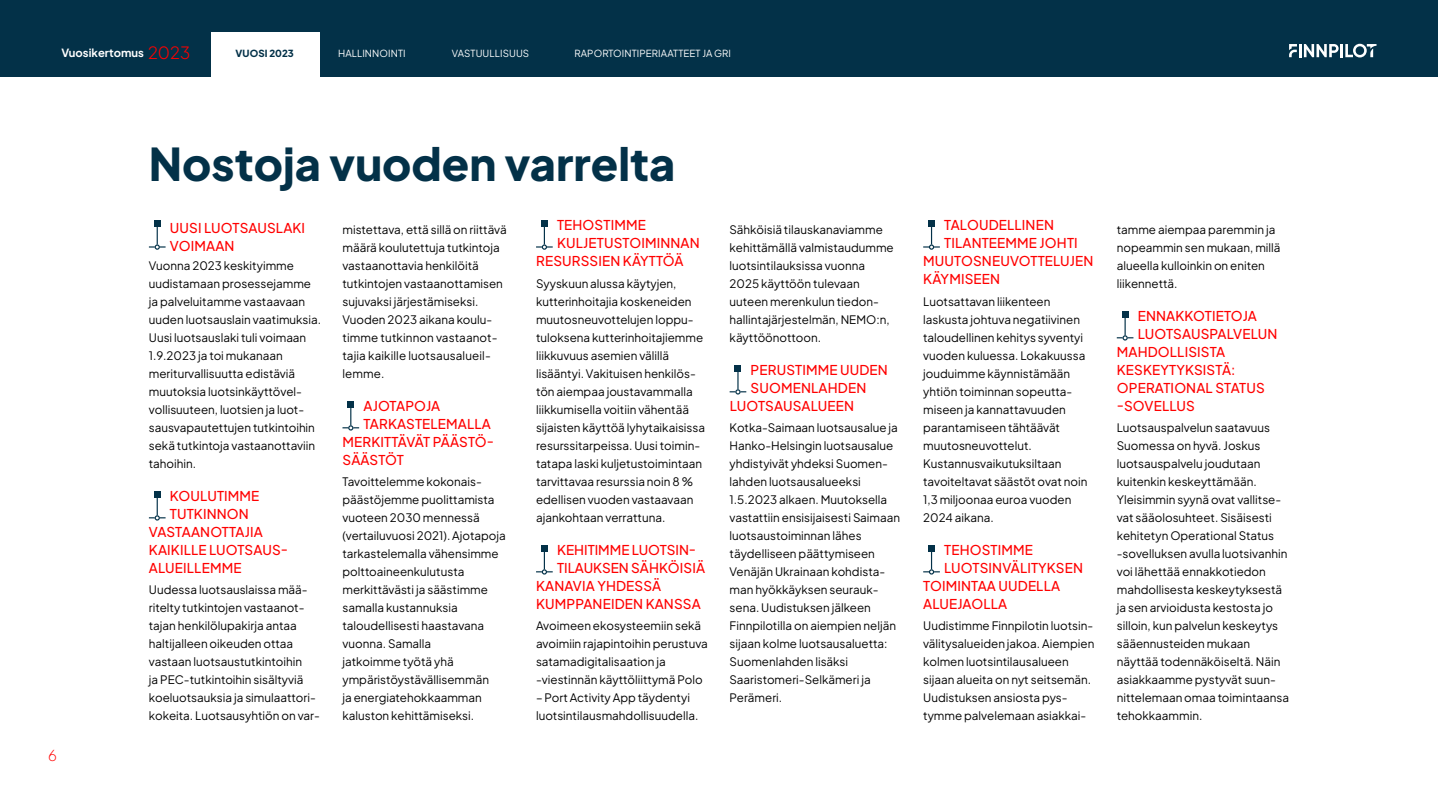
<style>
.page{position:relative;width:1438px;height:808px;background:#fff}
.page>*{position:absolute;margin:0;border:0;box-sizing:border-box;transform-origin:0 0}
.t1{font:800 45px "Plus Jakarta Sans";color:#033148}
.t2{font:15px "Plus Jakarta Sans";color:#f00}
.t3{font:13.5px/18px "Plus Jakarta Sans";letter-spacing:.01em;color:#f00}
.Base{font:11.7px/18px "Plus Jakarta Sans";color:#000}
.t4{font:700 11.25px "Plus Jakarta Sans";color:#fff}
.t5{font:9.75px "Plus Jakarta Sans";letter-spacing:.01em;color:#fff}
.t6{font:800 9.75px "Plus Jakarta Sans";letter-spacing:.01em;color:#033148}
.s1{font-weight:400;font-size:16.8px;color:#f00}
</style>
<div class="page">
<div style="left:0;top:0;width:1437px;height:76px;background:#033148"></div>
<div style="left:212px;top:32px;width:108px;height:49px;background:#fff"></div>
<svg style="left:1289px;top:44px;width:87px;height:13px"></svg>
<svg style="left:536px;top:226px;width:16px;height:24px"></svg>
<div style="left:541px;top:220px;width:6px;height:7px;background:#033148"></div>
<svg style="left:536px;top:550px;width:16px;height:25px"></svg>
<div style="left:541px;top:545px;width:6px;height:7px;background:#033148"></div>
<svg style="left:729px;top:372px;width:17px;height:23px"></svg>
<div style="left:734px;top:365px;width:7px;height:7px;background:#033148"></div>
<svg style="left:149px;top:226px;width:16px;height:24px"></svg>
<div style="left:154px;top:220px;width:6px;height:7px;background:#033148"></div>
<svg style="left:149px;top:496px;width:16px;height:25px"></svg>
<div style="left:154px;top:491px;width:6px;height:7px;background:#033148"></div>
<svg style="left:342px;top:408px;width:17px;height:23px"></svg>
<div style="left:347px;top:401px;width:7px;height:7px;background:#033148"></div>
<svg style="left:923px;top:226px;width:16px;height:24px"></svg>
<div style="left:928px;top:220px;width:6px;height:7px;background:#033148"></div>
<svg style="left:923px;top:550px;width:16px;height:25px"></svg>
<div style="left:928px;top:545px;width:6px;height:7px;background:#033148"></div>
<svg style="left:1116px;top:316px;width:17px;height:25px"></svg>
<div style="left:1121px;top:311px;width:7px;height:7px;background:#033148"></div>
<p class="t4" style="left:61px;top:44px;width:130px">Vuosikertomus <span class="s1">2023</span></p>
<p class="t6" style="left:235px;top:45px;width:60px">VUOSI 2023</p>
<p class="t5" style="left:338px;top:45px;width:69px">HALLINNOINTI</p>
<p class="t5" style="left:452px;top:45px;width:79px">VASTUULLISUUS</p>
<p class="t5" style="left:574px;top:45px;width:158px">RAPORTOINTIPERIAATTEET JA GRI</p>
<p class="t2" style="left:48px;top:744px;width:10px">6</p>
<h1 class="t1" style="left:149px;top:128px;width:528px">Nostoja vuoden varrelta</h1>
<h2 class="t3" style="left:170px;top:218px;width:137px">UUSI LUOTSAUSLAKI<br>VOIMAAN</h2>
<p class="Base" style="left:149px;top:255px;width:174px">Vuonna 2023 keskityimme uudistamaan prosessejamme ja palveluitamme vastaavaan uuden luotsauslain vaatimuksia.<br>Uusi luotsauslaki tuli voimaan<br>1.9.2023 ja toi mukanaan meriturvallisuutta edistäviä muutoksia luotsinkäyttövel&shy;vollisuuteen, luotsien ja luot&shy;sausvapautettujen tutkintoihin sekä tutkintoja vastaanottaviin tahoihin.</p>
<h2 class="t3" style="left:170px;top:486px;width:91px">KOULUTIMME</h2>
<h2 class="t3" style="left:170px;top:504px;width:80px">TUTKINNON</h2>
<h2 class="t3" style="left:149px;top:522px;width:115px">VASTAANOTTAJIA</h2>
<h2 class="t3" style="left:149px;top:540px;width:141px">KAIKILLE LUOTSAUS-</h2>
<h2 class="t3" style="left:149px;top:558px;width:94px">ALUEILLEMME</h2>
<p class="Base" style="left:149px;top:579px;width:172px">Uudessa luotsauslaissa mää&shy;ritelty tutkintojen vastaanot&shy;tajan henkilölupakirja antaa haltijalleen oikeuden ottaa vastaan luotsaustutkintoihin<br>ja PEC-tutkintoihin sisältyviä koeluotsauksia ja simulaattori&shy;kokeita. Luotsausyhtiön on var-</p>
<p class="Base" style="left:342px;top:219px;width:166px">mistettava, että sillä on riittävä määrä koulutettuja tutkintoja vastaanottavia henkilöitä tutkintojen vastaanottamisen sujuvaksi järjestämiseksi.<br>Vuoden 2023 aikana koulu&shy;timme tutkinnon vastaanot&shy;tajia kaikille luotsausalueil&shy;lemme.</p>
<h2 class="t3" style="left:363px;top:396px;width:78px">AJOTAPOJA</h2>
<h2 class="t3" style="left:363px;top:414px;width:129px">TARKASTELEMALLA</h2>
<h2 class="t3" style="left:342px;top:432px;width:153px">MERKITTÄVÄT PÄÄSTÖ-</h2>
<h2 class="t3" style="left:342px;top:450px;width:63px">SÄÄSTÖT</h2>
<p class="Base" style="left:342px;top:471px;width:165px">Tavoittelemme kokonais&shy;päästöjemme puolittamista vuoteen 2030 mennessä (vertailuvuosi 2021). Ajotapoja tarkastelemalla vähensimme polttoaineenkulutusta merkittävästi ja säästimme samalla kustannuksia taloudellisesti haastavana vuonna. Samalla<br>jatkoimme työtä yhä ympäristöystävällisemmän<br>ja energiatehokkaamman kaluston kehittämiseksi.</p>
<h2 class="t3" style="left:557px;top:215px;width:90px">TEHOSTIMME</h2>
<h2 class="t3" style="left:557px;top:233px;width:144px">KULJETUSTOIMINNAN</h2>
<h2 class="t3" style="left:536px;top:251px;width:149px">RESURSSIEN KÄYTTÖÄ</h2>
<p class="Base" style="left:536px;top:273px;width:170px">Syyskuun alussa käytyjen, kutterinhoitajia koskeneiden muutosneuvottelujen loppu&shy;tuloksena kutterinhoitajiemme liikkuvuus asemien välillä lisääntyi. Vakituisen henkilös&shy;tön aiempaa joustavammalla liikkumisella voitiin vähentää sijaisten käyttöä lyhytaikaisissa resurssitarpeissa. Uusi toimin&shy;tatapa laski kuljetustoimintaan tarvittavaa resurssia noin 8 % edellisen vuoden vastaavaan ajankohtaan verrattuna.</p>
<h2 class="t3" style="left:557px;top:540px;width:141px">KEHITIMME LUOTSIN-</h2>
<h2 class="t3" style="left:557px;top:558px;width:150px">TILAUKSEN SÄHKÖISIÄ</h2>
<h2 class="t3" style="left:536px;top:576px;width:127px">KANAVIA YHDESSÄ</h2>
<h2 class="t3" style="left:536px;top:594px;width:166px">KUMPPANEIDEN KANSSA</h2>
<p class="Base" style="left:536px;top:615px;width:173px">Avoimeen ekosysteemiin sekä avoimiin rajapintoihin perustuva satamadigitalisaation ja -viestinnän käyttöliittymä Polo</p>
<p class="Base" style="left:536px;top:687px;width:164px">– Port Activity App täydentyi luotsintilausmahdollisuudella.</p>
<p class="Base" style="left:729px;top:219px;width:166px">Sähköisiä tilauskanaviamme kehittämällä valmistaudumme luotsintilauksissa vuonna<br>2025 käyttöön tulevaan uuteen merenkulun tiedon&shy;hallintajärjestelmän, NEMO:n, käyttöönottoon.</p>
<h2 class="t3" style="left:750px;top:360px;width:139px">PERUSTIMME UUDEN</h2>
<h2 class="t3" style="left:750px;top:378px;width:117px">SUOMENLAHDEN</h2>
<h2 class="t3" style="left:729px;top:396px;width:126px">LUOTSAUSALUEEN</h2>
<p class="Base" style="left:729px;top:417px;width:172px">Kotka-Saimaan luotsausalue ja<br>Hanko-Helsingin luotsausalue yhdistyivät yhdeksi Suomen&shy;lahden luotsausalueeksi<br>1.5.2023 alkaen. Muutoksella vastattiin ensisijaisesti Saimaan luotsaustoiminnan lähes täydelliseen päättymiseen<br>Venäjän Ukrainaan kohdista&shy;man hyökkäyksen seurauk&shy;sena. Uudistuksen jälkeen<br>Finnpilotilla on aiempien neljän sijaan kolme luotsausaluetta:<br>Suomenlahden lisäksi<br>Saaristomeri-Selkämeri ja<br>Perämeri.</p>
<h2 class="t3" style="left:944px;top:215px;width:111px">TALOUDELLINEN</h2>
<h2 class="t3" style="left:944px;top:233px;width:135px">TILANTEEMME JOHTI</h2>
<h2 class="t3" style="left:923px;top:251px;width:172px">MUUTOSNEUVOTTELUJEN</h2>
<h2 class="t3" style="left:923px;top:269px;width:78px">KÄYMISEEN</h2>
<p class="Base" style="left:923px;top:291px;width:166px">Luotsattavan liikenteen laskusta johtuva negatiivinen taloudellinen kehitys syventyi vuoden kuluessa. Lokakuussa jouduimme käynnistämään yhtiön toiminnan sopeutta&shy;miseen ja kannattavuuden parantamiseen tähtäävät muutosneuvottelut.<br>Kustannusvaikutuksiltaan tavoiteltavat säästöt ovat noin<br>1,3 miljoonaa euroa vuoden<br>2024 aikana.</p>
<h2 class="t3" style="left:944px;top:540px;width:90px">TEHOSTIMME</h2>
<h2 class="t3" style="left:944px;top:558px;width:140px">LUOTSINVÄLITYKSEN</h2>
<h2 class="t3" style="left:923px;top:576px;width:138px">TOIMINTAA UUDELLA</h2>
<h2 class="t3" style="left:923px;top:594px;width:85px">ALUEJAOLLA</h2>
<p class="Base" style="left:923px;top:615px;width:173px">Uudistimme Finnpilotin luotsin&shy;välitysalueiden jakoa. Aiempien kolmen luotsintilausalueen sijaan alueita on nyt seitsemän.<br>Uudistuksen ansiosta pys&shy;tymme palvelemaan asiakkai-</p>
<p class="Base" style="left:1116px;top:219px;width:165px">tamme aiempaa paremmin ja nopeammin sen mukaan, millä alueella kulloinkin on eniten liikennettä.</p>
<h2 class="t3" style="left:1137px;top:306px;width:121px">ENNAKKOTIETOJA</h2>
<h2 class="t3" style="left:1137px;top:324px;width:141px">LUOTSAUSPALVELUN</h2>
<h2 class="t3" style="left:1116px;top:342px;width:110px">MAHDOLLISISTA</h2>
<h2 class="t3" style="left:1116px;top:360px;width:120px">KESKEYTYKSISTÄ:</h2>
<h2 class="t3" style="left:1116px;top:378px;width:149px">OPERATIONAL STATUS</h2>
<h2 class="t3" style="left:1116px;top:396px;width:80px">-SOVELLUS</h2>
<p class="Base" style="left:1116px;top:417px;width:174px">Luotsauspalvelun saatavuus<br>Suomessa on hyvä. Joskus luotsauspalvelu joudutaan kuitenkin keskeyttämään.<br>Yleisimmin syynä ovat vallitse&shy;vat sääolosuhteet. Sisäisesti kehitetyn Operational Status -sovelluksen avulla luotsivanhin voi lähettää ennakkotiedon mahdollisesta keskeytyksestä ja sen arvioidusta kestosta jo silloin, kun palvelun keskeytys sääennusteiden mukaan näyttää todennäköiseltä. Näin asiakkaamme pystyvät suun&shy;nittelemaan omaa toimintaansa tehokkaammin.</p>
</div>
